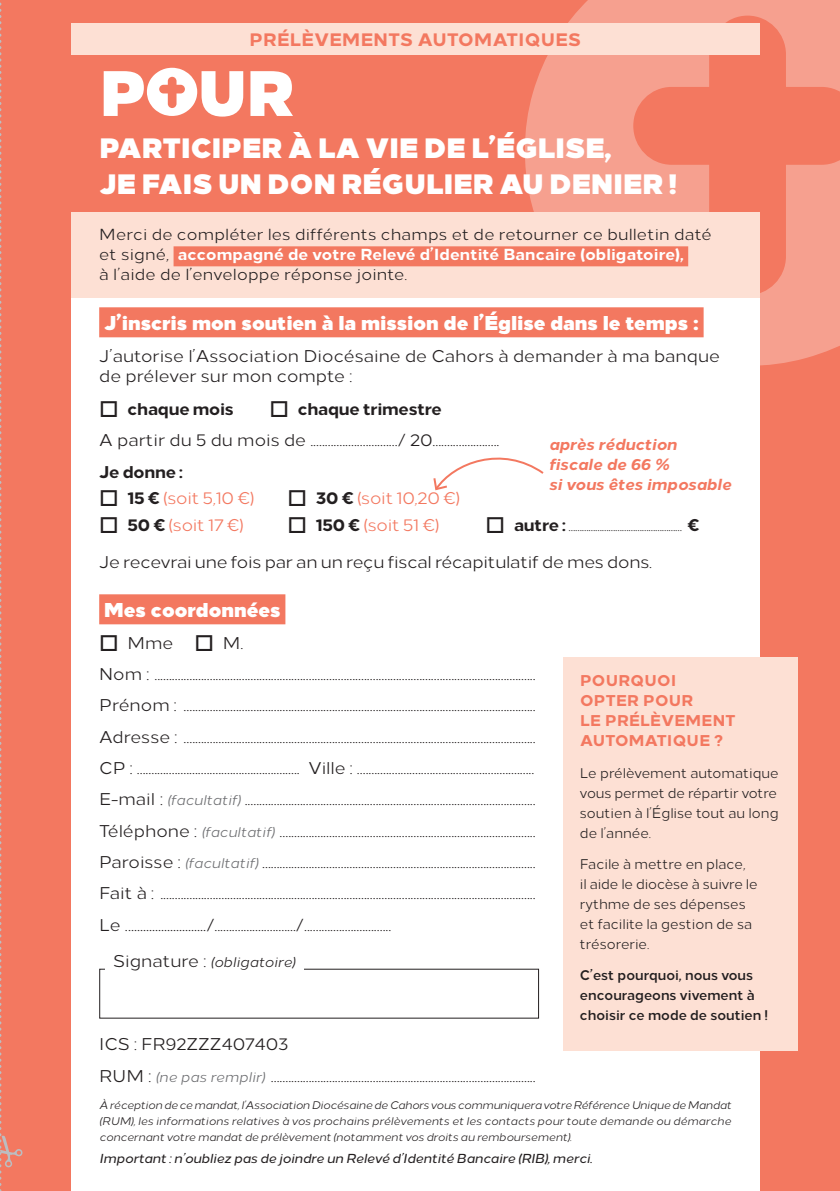
<style>
.page{position:relative;width:840px;height:1191px;background:#fff}
.page>*{position:absolute;margin:0;border:0;box-sizing:border-box;transform-origin:0 0}
.t1{font:900 64px "Loew";color:#fff}
.t2{font:900 28px/36px "Loew";letter-spacing:.005em;color:#fff}
.t3{font:900 20px "Loew";color:#fff}
.t4{font:800 18px "Loew";letter-spacing:.02em;color:#f37860}
.t5{font:17px/31.4px "Loew";color:#231f20}
.t6{font:17px "Loew";letter-spacing:-.015em;color:#f37860}
.t7{font:800 17px "Loew";letter-spacing:-.015em;color:#231f20}
.t8{font:16px/20px "Loew";letter-spacing:.01em;color:#231f20}
.t9{font:italic 800 16px/20px "Loew";color:#f37860}
.t10{font:800 15.6px/20px "Loew";letter-spacing:.02em;color:#f37860}
.t11{font:14px/20px "Loew";color:#231f20;text-align:justify;scale:.95 1}
.t12{font:700 14px/20px "Loew";color:#231f20;scale:.95 1}
.t13{font:14px "Loew";color:#231f20}
.t14{font:italic 14px "Loew";color:#231f20}
.t15{font:italic 500 13px "Loew";letter-spacing:-.015em;color:#231f20}
.t16{font:italic 11px/16px "Loew";letter-spacing:-.015em;color:#231f20;text-align:justify}
.s1{font-weight:800;color:#fff}
.s2{font-weight:800}
.s3{color:#231f20}
.s4{font-weight:800;color:#231f20}
.s5{font-weight:800;font-size:17px}
.s6{font-style:italic;font-size:14px;color:#6c6d70}
.s7{font-size:17.6px}
.s8{font-style:normal;font-size:17px}
</style>
<div class="page">
<div style="left:0;top:0;width:839px;height:1191px;background:#f37860"></div>
<svg style="left:524px;top:0;width:315px;height:366px;fill:#f6a08f"></svg>
<svg style="left:147px;top:68px;width:50px;height:48px"></svg>
<div style="left:71px;top:285px;width:688px;height:906px;background:#fff"></div>
<div style="left:99px;top:307px;width:604px;height:30px;background:#f37860"></div>
<div style="left:99px;top:594px;width:186px;height:30px;background:#f37860"></div>
<div style="left:71px;top:212px;width:688px;height:86px;background:#fde0d4"></div>
<div style="left:173px;top:246px;width:514px;height:20px;background:#f37860"></div>
<svg style="left:433px;top:457px;width:111px;height:34px"></svg>
<div style="left:562px;top:657px;width:234px;height:393px;background:#fde0d4"></div>
<div style="left:71px;top:23px;width:688px;height:31px;background:#fde0d4"></div>
<svg style="left:0;top:2px;width:22px;height:1189px"></svg>
<p class="t4" style="left:249px;top:24px;width:14px">prél</p>
<p class="t4" style="left:301px;top:24px;width:131px">èvements auto</p>
<p class="t4" style="left:474px;top:24px;width:32px">matiques</p>
<h1 class="t1" style="left:100px;top:37px;width:145px">P UR</h1>
<h2 class="t2" style="left:99px;top:127px;width:578px">participer à la vie de l’Église,<br>je FAIS UN don régulier au Denier !</h2>
<p class="t8" style="left:99px;top:223px;width:613px">Merci de compléter les différents champs et de retourner ce bulletin daté et signé, <span class="s1">accompagné de votre Relevé d’Identité Bancaire (obligatoire),<br></span>à l’aide de l’enveloppe réponse jointe.</p>
<p class="t3" style="left:104px;top:306px;width:595px">J’inscris mon soutien à la mission de l’Église dans le temps :</p>
<p class="t5" style="left:99px;top:344px;width:622px;line-height:20.4px">J’autorise l’Association Diocésaine de Cahors à demander à ma banque de prélever sur mon compte :</p>
<p class="t7" style="left:99px;top:394px;width:136px">□ chaque mois</p>
<p class="t5" style="left:99px;top:391px;width:401px;text-indent:170px">□ <span class="s2">chaque trimestre<br></span>A partir du 5 du mois de ............................../ 20.......................</p>
<p class="t7" style="left:99px;top:458px;width:85px">Je donne :</p>
<p class="t6" style="left:99px;top:485px;width:156px"><span class="s3">□</span> <span class="s4">15 €</span> (soit 5,10 €)</p>
<p class="t6" style="left:287px;top:485px;width:174px"><span class="s3">□</span> <span class="s4">30 €</span> (soit 10,20 €)</p>
<p class="t6" style="left:99px;top:511px;width:146px"><span class="s3">□</span> <span class="s4">50 €</span> (soit 17 €)</p>
<p class="t6" style="left:287px;top:511px;width:153px"><span class="s3">□</span> <span class="s4">150 €</span> (soit 51 €)</p>
<p class="t13" style="left:485px;top:515px;width:216px">□ <span class="s5">autre :</span> ................................................... <span class="s5">€</span></p>
<p class="t5" style="left:99px;top:545px;width:554px">Je recevrai une fois par an un reçu fiscal récapitulatif de mes dons.</p>
<p class="t3" style="left:104px;top:593px;width:178px">Mes coordonnées</p>
<p class="t5" style="left:99px;top:625px;width:438px">□ Mme □ M.<br>Nom : ...................................................................................................................................<br>Prénom : .........................................................................................................................<br>Adresse : .........................................................................................................................<br>CP : ........................................................ Ville : .............................................................<br>E-mail : <span class="s6">(facultatif)</span> ....................................................................................................<br>Téléphone : <span class="s6">(facultatif)</span> ........................................................................................<br>Paroisse : <span class="s6">(facultatif)</span> ..............................................................................................<br>Fait à : .................................................................................................................................<br>Le <span class="s7">...........................</span>/............................/..............................</p>
<p class="t9" style="left:548px;top:433px;width:184px">après réduction fiscale de 66 %<br>si vous êtes imposable</p>
<p class="t10" style="left:579px;top:669px;width:25px">Pourquoi opter</p>
<p class="t10" style="left:642px;top:689px;width:14px">pour</p>
<p class="t10" style="left:579px;top:709px;width:37px">le prél</p>
<p class="t10" style="left:650px;top:709px;width:84px">èvement</p>
<p class="t10" style="left:579px;top:729px;width:13px">auto</p>
<p class="t10" style="left:628px;top:729px;width:28px">matique</p>
<p class="t10" style="left:713px;top:729px;width:10px">?</p>
<p class="t11" style="left:579px;top:761px;width:211px">Le prélèvement automatique vous permet de répartir votre soutien à l’Église tout au long de l’année.</p>
<p class="t11" style="left:579px;top:852px;width:188px;text-align:left">Facile à mettre en place,<br>il aide le diocèse à suivre le rythme de ses dépenses et facilite la gestion de sa trésorerie.</p>
<p class="t12" style="left:579px;top:964px;width:199px">C’est pourquoi, nous vous encourageons vivement à choisir ce mode de soutien !</p>
<p class="t14" style="left:113px;top:950px;width:184px"><span class="s8">Signature :</span> (obligatoire)</p>
<p class="t5" style="left:99px;top:1027px;width:438px">ICS : FR92ZZZ407403<br>RUM : <span class="s6">(ne pas remplir)</span> ...........................................................................................</p>
<p class="t16" style="left:99px;top:1096px;width:633px">À réception de ce mandat, l’Association Diocésaine de Cahors vous communiquera votre Référence Unique de Mandat (RUM), les informations relatives à vos prochains prélèvements et les contacts pour toute demande ou démarche concernant votre mandat de prélèvement (notamment vos droits au remboursement).</p>
<p class="t15" style="left:99px;top:1147px;width:494px">Important : n’oubliez pas de joindre un Relevé d’Identité Bancaire (RIB), merci.</p>
</div>
